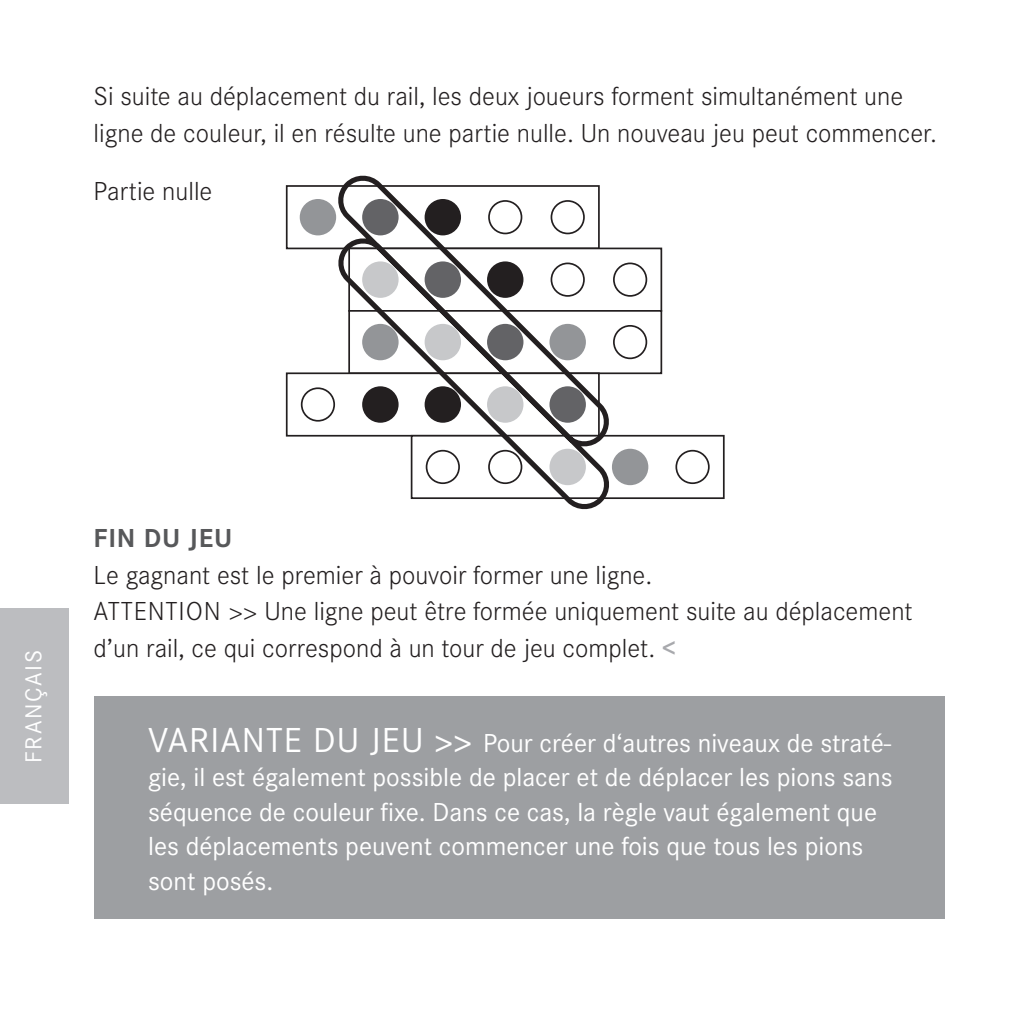
<style>
.page{position:relative;width:1021px;height:1021px;background:#fff}
.page>*{position:absolute;margin:0;border:0;box-sizing:border-box;transform-origin:0 0}
.t1{font:300 27px/36.6px "Corporate S";color:#231f20}
.t2{font:27px/34.5px "Corporate S";color:#fff}
.t3{font:700 27px "Corporate S";letter-spacing:.03em;color:#57585a}
.t4{font:24px "Corporate S";letter-spacing:.065em;color:#fff}
.s1{font-weight:600;color:#a8a9ad}
.s2{font-size:36px}
</style>
<div class="page">
<div style="left:94px;top:696px;width:850px;height:222px;background:#9d9fa2"></div>
<div style="left:0;top:608px;width:68px;height:196px;background:#bcbdc0"></div>
<div style="left:286px;top:185px;width:313px;height:64px;border:2px solid #231f20"></div>
<div style="left:300px;top:199px;width:36px;height:36px;background:#939598;border-radius:50%"></div>
<div style="left:613px;top:262px;width:34px;height:35px;border:2px solid #231f20;border-radius:50%"></div>
<div style="left:348px;top:310px;width:314px;height:64px;border:2px solid #231f20"></div>
<div style="left:613px;top:325px;width:34px;height:34px;border:2px solid #231f20;border-radius:50%"></div>
<div style="left:286px;top:372px;width:313px;height:64px;border:2px solid #231f20"></div>
<div style="left:301px;top:387px;width:34px;height:34px;border:2px solid #231f20;border-radius:50%"></div>
<div style="left:411px;top:435px;width:313px;height:64px;border:2px solid #231f20"></div>
<div style="left:675px;top:450px;width:34px;height:34px;border:2px solid #231f20;border-radius:50%"></div>
<div style="left:612px;top:449px;width:36px;height:36px;background:#939598;border-radius:50%"></div>
<svg style="left:331px;top:175px;width:277px;height:335px"></svg>
<p class="t1" style="left:94px;top:79px;width:845px">Si suite au déplacement du rail, les deux joueurs forment simultanément une ligne de couleur, il en résulte une partie nulle. Un nouveau jeu peut commencer.</p>
<p class="t1" style="left:94px;top:173px;width:120px">Partie nulle</p>
<p class="t4" style="left:20px;top:762px;width:114px;rotate:-90deg">FRANÇAIS</p>
<p class="t3" style="left:94px;top:522px;width:140px">FIN DU JEU</p>
<p class="t1" style="left:94px;top:557px;width:820px">Le gagnant est le premier à pouvoir former une ligne.<br>ATTENTION &gt;&gt; Une ligne peut être formée uniquement suite au déplacement d’un rail, ce qui correspond à un tour de jeu complet. <span class="s1">&lt;</span></p>
<p class="t2" style="left:148px;top:726px;width:746px"><span class="s2">VARIANTE DU JEU &gt;&gt;</span> Pour créer d‘autres niveaux de straté&shy;gie, il est également possible de placer et de déplacer les pions sans séquence de couleur fixe. Dans ce cas, la règle vaut également que les déplacements peuvent commencer une fois que tous les pions sont posés.</p>
</div>
